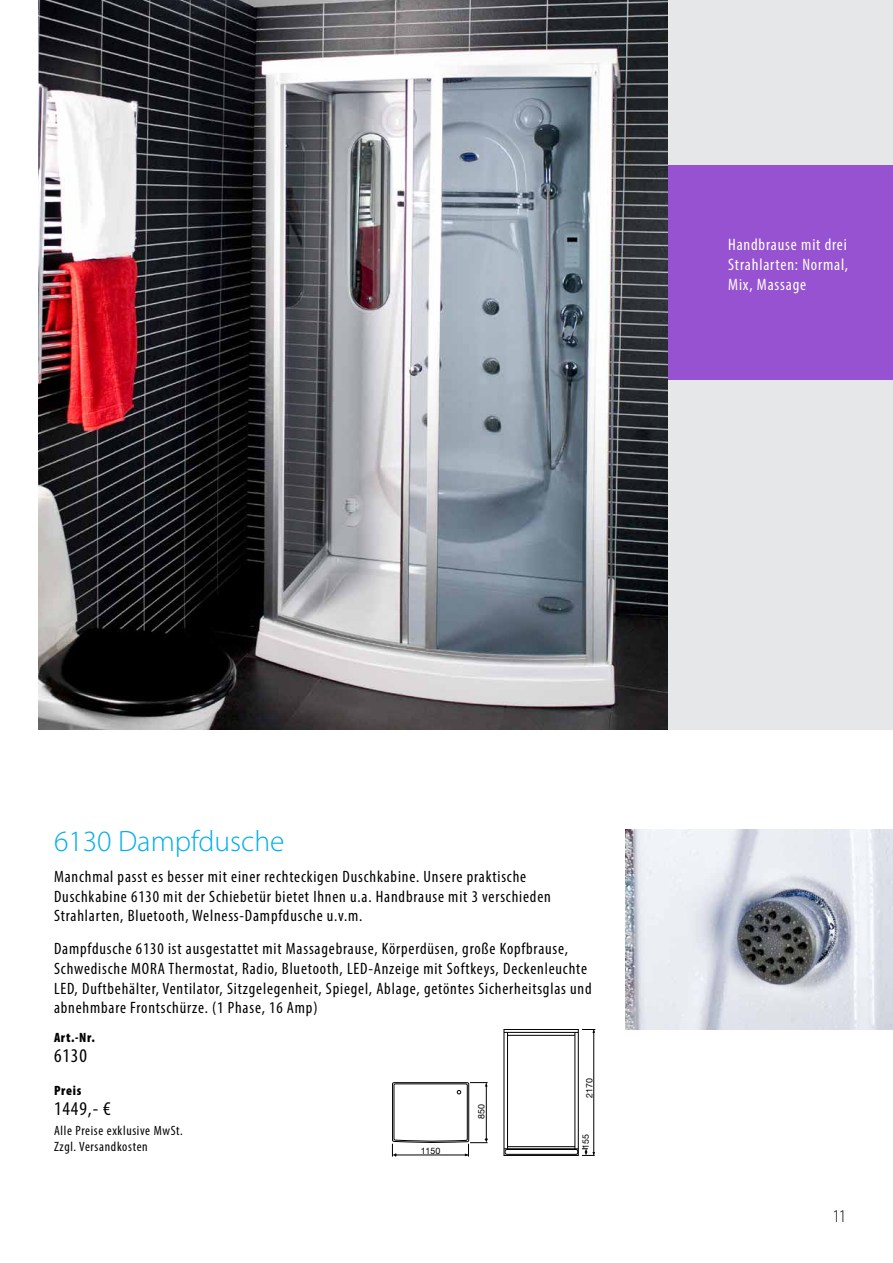
<style>
.page{position:relative;width:893px;height:1263px;background:#fff}
.page>*{position:absolute;margin:0;border:0;box-sizing:border-box;transform-origin:0 0}
.t1{font:300 29.55px "Myriad Pro";color:#00aeef}
.t2{font:condensed 19.5px "Myriad Pro";letter-spacing:.05em;color:#000}
.t3{font:300 condensed 18px "Myriad Pro";color:#000}
.t4{font:condensed 16.65px/20px "Myriad Pro";letter-spacing:.05em;color:#fff;text-align:justify}
.t5{font:condensed 16.5px/19.8px "Myriad Pro";letter-spacing:.05em;color:#000}
.t6{font:condensed 13.5px/16.2px "Myriad Pro";letter-spacing:.05em;color:#000}
.t7{font:900 condensed 13.5px "Myriad Pro";letter-spacing:.05em;color:#000}
.t8{font:8.85px "Helvetica Neue LT Pro";color:#000}
</style>
<div class="page">
<div style="left:668px;top:0;width:225px;height:729px;background:#e6e7e8"></div>
<div style="left:668px;top:165px;width:225px;height:214px;background:#9652d0"></div>
<img style="left:38px;top:0;width:630px;height:729px">
<div style="left:504px;top:1029px;width:75px;height:127px;border:1px solid #000"></div>
<hr style="left:504px;top:1148px;width:74px;height:1px;background:#000">
<hr style="left:593px;top:1030px;width:1px;height:125px;background:#000">
<svg style="left:582px;top:1029px;width:13px;height:4px"></svg>
<svg style="left:582px;top:1148px;width:13px;height:8px"></svg>
<hr style="left:504px;top:1032px;width:74px;height:1px;background:#000">
<hr style="left:507px;top:1032px;width:1px;height:117px;background:#000">
<hr style="left:575px;top:1032px;width:1px;height:117px;background:#000">
<hr style="left:507px;top:1035px;width:68px;height:1px;background:#000">
<hr style="left:507px;top:1146px;width:68px;height:1px;background:#000">
<svg style="left:392px;top:1082px;width:96px;height:74px"></svg>
<div style="left:505px;top:1149px;width:73px;height:6px;border:1px solid #000;border-radius:2px"></div>
<img style="left:625px;top:829px;width:268px;height:201px">
<p class="t4" style="left:728px;top:234px;width:121px">Handbrause mit drei Strahlarten: Normal, Mix, Massage</p>
<h1 class="t1" style="left:54px;top:824px;width:232px">6130 Dampfdusche</h1>
<p class="t5" style="left:54px;top:866px;width:498px">Manchmal passt es besser mit einer rechteckigen Duschkabine. Unsere praktische<br>Duschkabine 6130 mit der Schiebetür bietet Ihnen u.a. Handbrause mit 3 verschieden<br>Strahlarten, Bluetooth, Welness-Dampfdusche u.v.m.</p>
<p class="t5" style="left:54px;top:938px;width:539px">Dampfdusche 6130 ist ausgestattet mit Massagebrause, Körperdüsen, große Kopfbrause, Schwedische MORA Thermostat, Radio, Bluetooth, LED-Anzeige mit Softkeys, Deckenleuchte LED, Duftbehälter, Ventilator, Sitzgelegenheit, Spiegel, Ablage, getöntes Sicherheitsglas und abnehmbare Frontschürze. (1 Phase, 16 Amp)</p>
<p class="t7" style="left:54px;top:1029px;width:42px">Art.-Nr.</p>
<p class="t2" style="left:54px;top:1044px;width:34px">6130</p>
<p class="t7" style="left:54px;top:1082px;width:29px">Preis</p>
<p class="t2" style="left:54px;top:1096px;width:58px">1449,- €</p>
<p class="t6" style="left:54px;top:1122px;width:130px">Alle Preise exklusive MwSt.<br>Zzgl. Versandkosten</p>
<p class="t8" style="left:584px;top:1098px;width:21px;rotate:-90deg">2170</p>
<p class="t8" style="left:580px;top:1148px;width:16px;rotate:-90deg">155</p>
<p class="t8" style="left:476px;top:1119px;width:16px;rotate:-90deg">850</p>
<p class="t8" style="left:421px;top:1145px;width:21px">1150</p>
<p class="t3" style="left:833px;top:1206px;width:14px">11</p>
</div>
